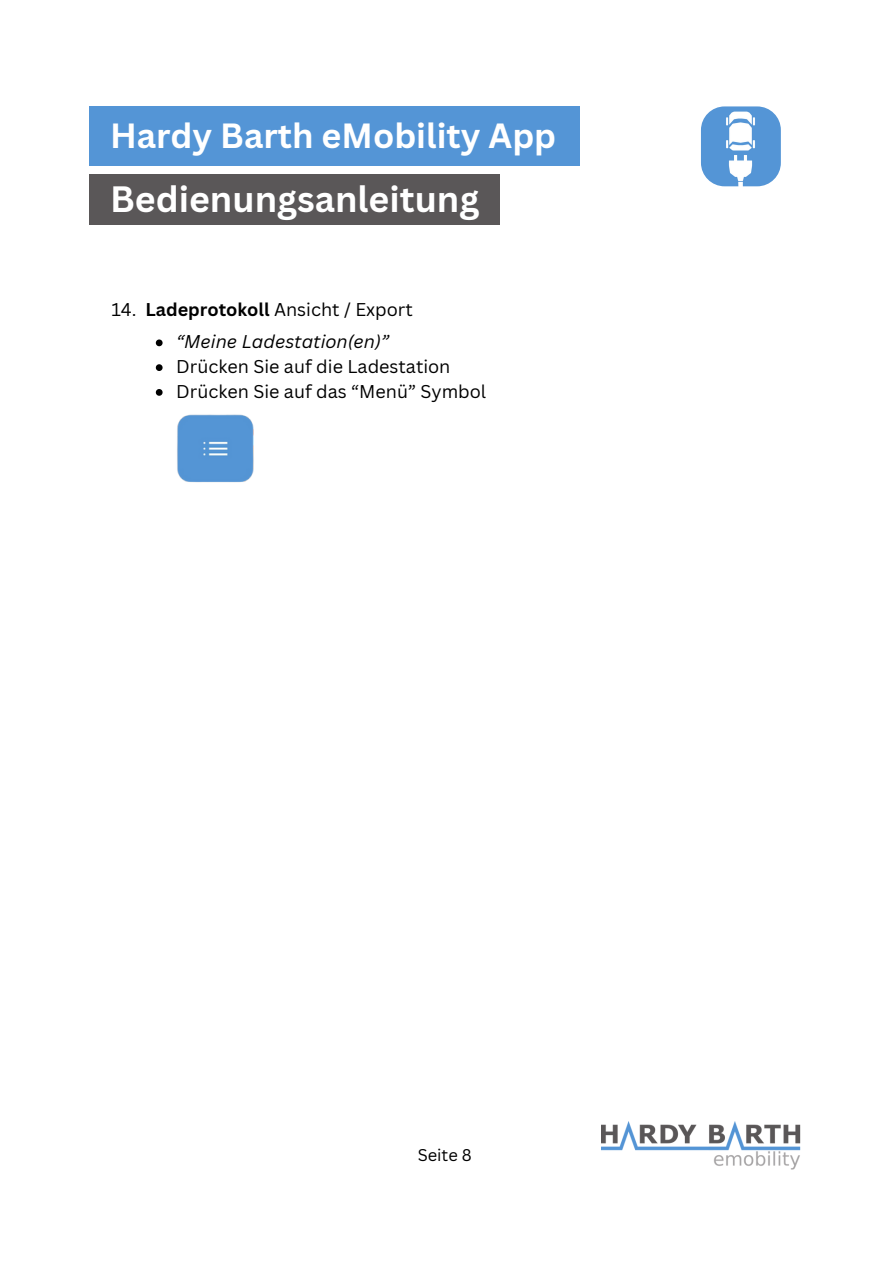
<style>
.page{position:relative;width:894px;height:1264px;background:#fff}
.page>*{position:absolute;margin:0;border:0;box-sizing:border-box;transform-origin:0 0}
.t1{font:700 35.7px "Canva Sans";color:#fff}
.t2{font:700 34.05px "Canva Sans";color:#fff}
.t3{font:18px "Canva Sans";color:#000}
.t4{font:italic 18px "Canva Sans";color:#000}
.t5{font:16.5px "Canva Sans";color:#000}
.s1{font-weight:700}
</style>
<div class="page">
<img style="left:700px;top:106px;width:80px;height:80px;border-radius:24px">
<div style="left:89px;top:106px;width:490px;height:60px;background:#5495d6"></div>
<div style="left:89px;top:174px;width:410px;height:51px;background:#5a5758"></div>
<img style="left:601px;top:1121px;width:198px;height:48px">
<img style="left:177px;top:414px;width:77px;height:69px">
<svg style="left:156px;top:339px;width:6px;height:7px"></svg>
<svg style="left:156px;top:364px;width:6px;height:7px"></svg>
<svg style="left:156px;top:389px;width:6px;height:7px"></svg>
<p class="t2" style="left:110px;top:112px;width:447px">Hardy Barth eMobility App</p>
<h1 class="t1" style="left:110px;top:174px;width:371px">Bedienungsanleitung</h1>
<p class="t3" style="left:111px;top:297px;width:303px">14. <span class="s1">Ladeprotokoll</span> Ansicht / Export</p>
<p class="t4" style="left:176px;top:329px;width:214px">“Meine Ladestation(en)”</p>
<p class="t3" style="left:176px;top:354px;width:275px">Drücken Sie auf die Ladestation</p>
<p class="t3" style="left:176px;top:379px;width:311px">Drücken Sie auf das “Menü” Symbol</p>
<p class="t5" style="left:417px;top:1143px;width:56px">Seite 8</p>
</div>
